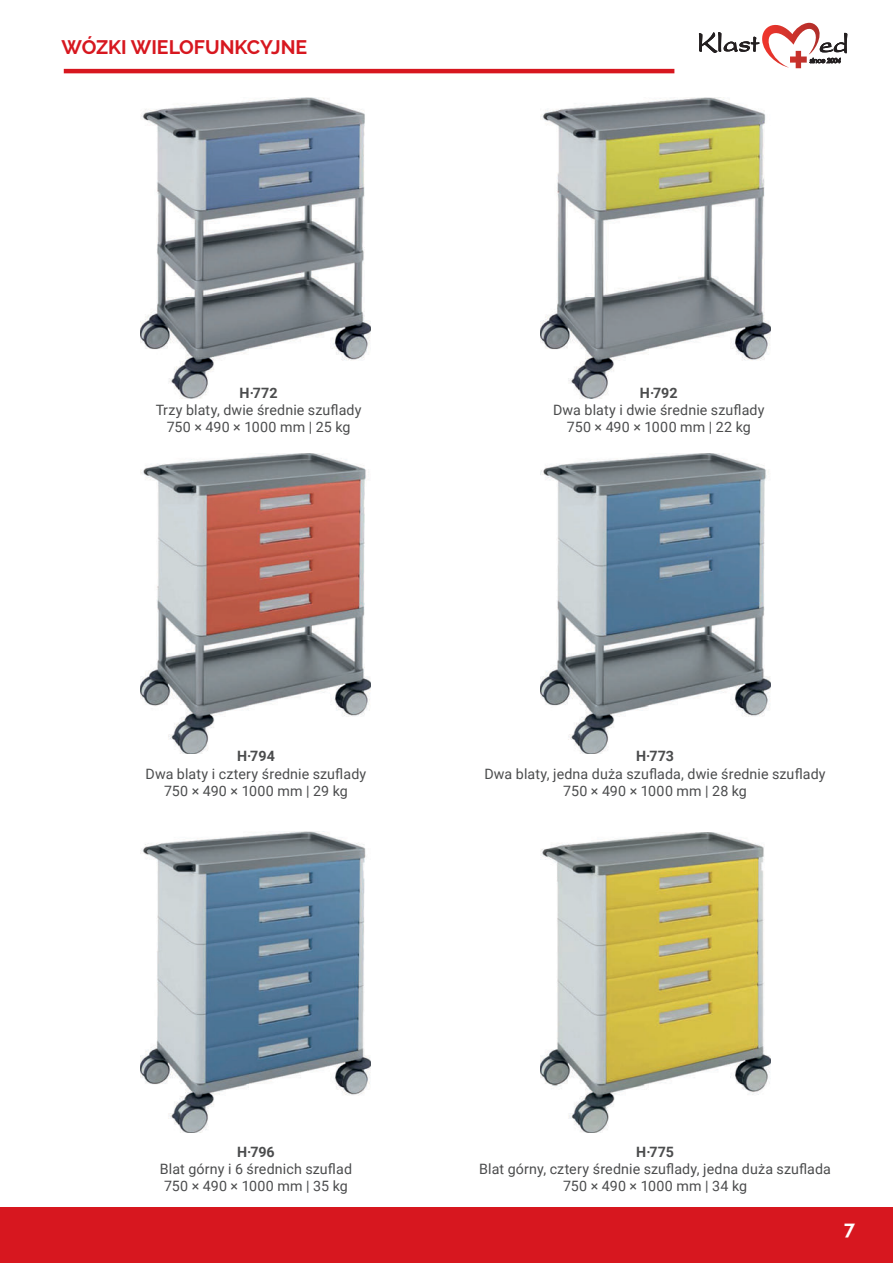
<style>
.page{position:relative;width:893px;height:1263px;background:#fff}
.page>*{position:absolute;margin:0;border:0;box-sizing:border-box;transform-origin:0 0}
.t1{font:700 19.5px "Raleway";color:#d7171f}
.t2{font:700 19.5px "Raleway";color:#fff}
.t3{font:14.25px/17.1px "Roboto";letter-spacing:.01em;color:#4b4c4d;text-align:center}
.t4{font:700 14.25px "Roboto";letter-spacing:.005em;color:#4b4c4d}
</style>
<div class="page">
<img style="left:140px;top:98px;width:231px;height:300px">
<img style="left:540px;top:453px;width:231px;height:301px">
<img style="left:540px;top:98px;width:231px;height:300px">
<img style="left:140px;top:453px;width:231px;height:301px">
<img style="left:140px;top:832px;width:231px;height:300px">
<img style="left:540px;top:832px;width:231px;height:300px">
<div style="left:0;top:1208px;width:893px;height:55px;background:#d7171f"></div>
<svg style="left:699px;top:22px;width:148px;height:46px"></svg>
<hr style="left:64px;top:69px;width:610px;height:4px;background:#d7171f">
<h1 class="t1" style="left:62px;top:36px;width:247px">WÓZKI WIELOFUNKCYJNE</h1>
<p class="t4" style="left:240px;top:383px;width:40px">H·772</p>
<p class="t3" style="left:156px;top:401px;width:207px">Trzy blaty, dwie średnie szuflady<br>750 × 490 × 1000 mm | 25 kg</p>
<p class="t4" style="left:640px;top:383px;width:39px">H·792</p>
<p class="t3" style="left:553px;top:401px;width:213px">Dwa blaty i dwie średnie szuflady<br>750 × 490 × 1000 mm | 22 kg</p>
<p class="t4" style="left:237px;top:746px;width:39px">H·794</p>
<p class="t3" style="left:145px;top:764px;width:222px">Dwa blaty i cztery średnie szuflady<br>750 × 490 × 1000 mm | 29 kg</p>
<p class="t4" style="left:636px;top:746px;width:40px">H·773</p>
<p class="t3" style="left:484px;top:764px;width:343px">Dwa blaty, jedna duża szuflada, dwie średnie szuflady<br>750 × 490 × 1000 mm | 28 kg</p>
<p class="t4" style="left:237px;top:1141px;width:39px">H·796</p>
<p class="t3" style="left:160px;top:1159px;width:194px">Blat górny i 6 średnich szuflad<br>750 × 490 × 1000 mm | 35 kg</p>
<p class="t4" style="left:636px;top:1141px;width:39px">H·775</p>
<p class="t3" style="left:479px;top:1159px;width:353px">Blat górny, cztery średnie szuflady, jedna duża szuflada<br>750 × 490 × 1000 mm | 34 kg</p>
<h1 class="t2" style="left:844px;top:1216px;width:12px">7</h1>
</div>
